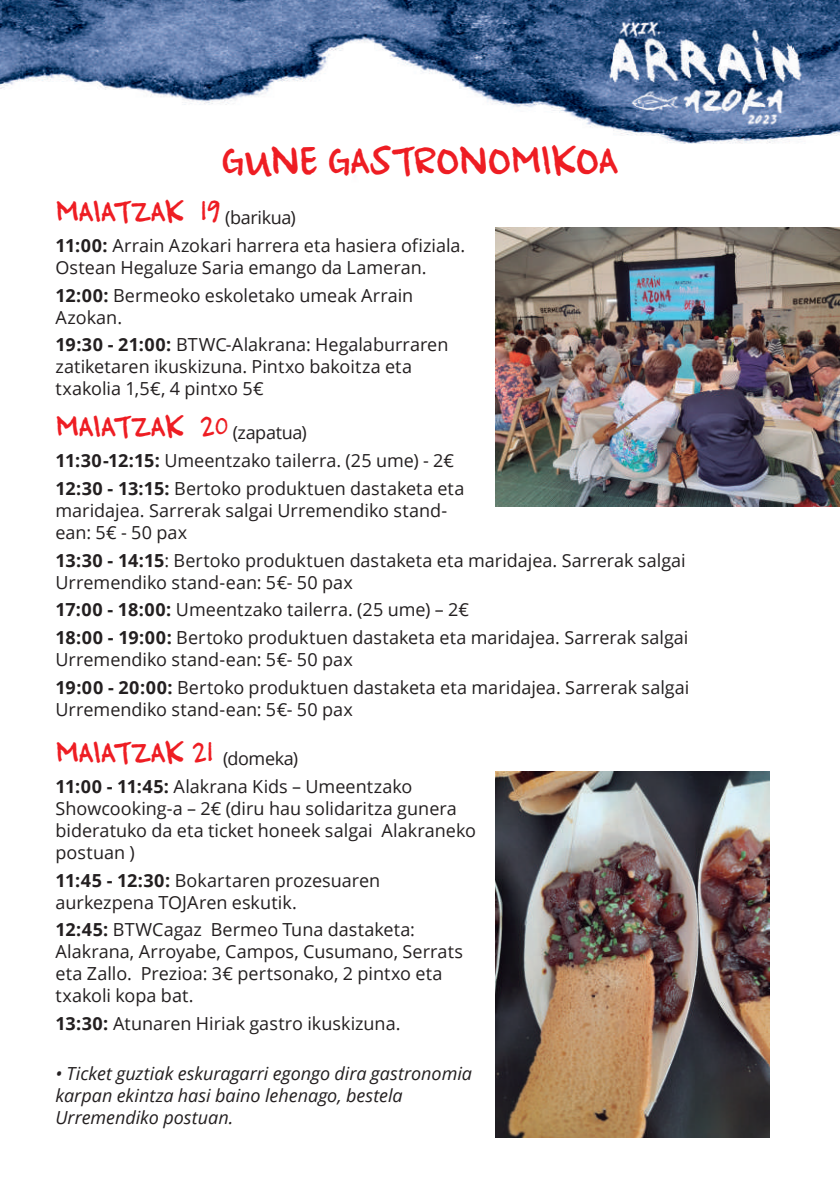
<style>
.page{position:relative;width:840px;height:1191px;background:#fff}
.page>*{position:absolute;margin:0;border:0;box-sizing:border-box;transform-origin:0 0}
.t1{font:42px "Ampersand";letter-spacing:-.025em;color:#ee1d23}
.t2{font:32px "Ampersand";letter-spacing:-.035em;color:#ee1d23}
.t3{font:18px/22px "Open Sans";color:#231f20}
.t4{font:italic 18px/22px "Open Sans";color:#231f20}
.s1{font-family:"Open Sans";font-size:18px;color:#231f20}
.s2{font-weight:700}
</style>
<div class="page">
<img style="left:0;top:0;width:839px;height:144px">
<img style="left:495px;top:228px;width:344px;height:278px">
<img style="left:495px;top:771px;width:274px;height:366px">
<h1 class="t1" style="left:221px;top:140px;width:398px">GUNE GASTRONOMIKOA</h1>
<h2 class="t2" style="left:55px;top:196px;width:242px">MAIATZAK 19 <span class="s1">(barikua)</span></h2>
<p class="t3" style="left:55px;top:234px;width:411px"><span class="s2">11:00:</span> Arrain Azokari harrera eta hasiera ofiziala.<br>Ostean Hegaluze Saria emango da Lameran.</p>
<p class="t3" style="left:55px;top:284px;width:359px"><span class="s2">12:00:</span> Bermeoko eskoletako umeak Arrain<br>Azokan.</p>
<p class="t3" style="left:55px;top:333px;width:394px"><span class="s2">19:30 - 21:00:</span> BTWC-Alakrana: Hegalaburraren zatiketaren ikuskizuna. Pintxo bakoitza eta txakolia 1,5€, 4 pintxo 5€</p>
<h2 class="t2" style="left:55px;top:411px;width:253px">MAIATZAK 20 <span class="s1">(zapatua)</span></h2>
<p class="t3" style="left:55px;top:446px;width:410px;line-height:27.6px"><span class="s2">11:30-12:15:</span> Umeentzako tailerra. (25 ume) - 2€<br><span class="s2">12:30 - 13:15:</span> Bertoko produktuen dastaketa eta</p>
<p class="t3" style="left:55px;top:499px;width:393px">maridajea. Sarrerak salgai Urremendiko stand&shy;ean: 5€ - 50 pax</p>
<p class="t3" style="left:55px;top:548px;width:631px"><span class="s2">13:30 - 14:15</span>: Bertoko produktuen dastaketa eta maridajea. Sarrerak salgai<br>Urremendiko stand-ean: 5€- 50 pax</p>
<p class="t3" style="left:55px;top:595px;width:634px;line-height:27.6px"><span class="s2">17:00 - 18:00:</span> Umeentzako tailerra. (25 ume) – 2€<br><span class="s2">18:00 - 19:00:</span> Bertoko produktuen dastaketa eta maridajea. Sarrerak salgai</p>
<p class="t3" style="left:55px;top:645px;width:635px;line-height:27.6px">Urremendiko stand-ean: 5€- 50 pax<br><span class="s2">19:00 - 20:00:</span> Bertoko produktuen dastaketa eta maridajea. Sarrerak salgai</p>
<p class="t3" style="left:55px;top:697px;width:299px">Urremendiko stand-ean: 5€- 50 pax</p>
<h2 class="t2" style="left:55px;top:737px;width:244px">MAIATZAK 21 <span class="s1">(domeka)</span></h2>
<p class="t3" style="left:55px;top:775px;width:422px"><span class="s2">11:00 - 11:45:</span> Alakrana Kids – Umeentzako Showcooking-a – 2€ (diru hau solidaritza gunera bideratuko da eta ticket honeek salgai Alakraneko postuan )</p>
<p class="t3" style="left:55px;top:868px;width:326px"><span class="s2">11:45 - 12:30:</span> Bokartaren prozesuaren aurkezpena TOJAren eskutik.</p>
<p class="t3" style="left:55px;top:918px;width:409px"><span class="s2">12:45:</span> BTWCagaz Bermeo Tuna dastaketa:<br>Alakrana, Arroyabe, Campos, Cusumano, Serrats eta Zallo. Prezioa: 3€ pertsonako, 2 pintxo eta txakoli kopa bat.</p>
<p class="t3" style="left:55px;top:1012px;width:346px"><span class="s2">13:30:</span> Atunaren Hiriak gastro ikuskizuna.</p>
<p class="t4" style="left:55px;top:1061px;width:418px">• Ticket guztiak eskuragarri egongo dira gastronomia karpan ekintza hasi baino lehenago, bestela<br>Urremendiko postuan.</p>
</div>
